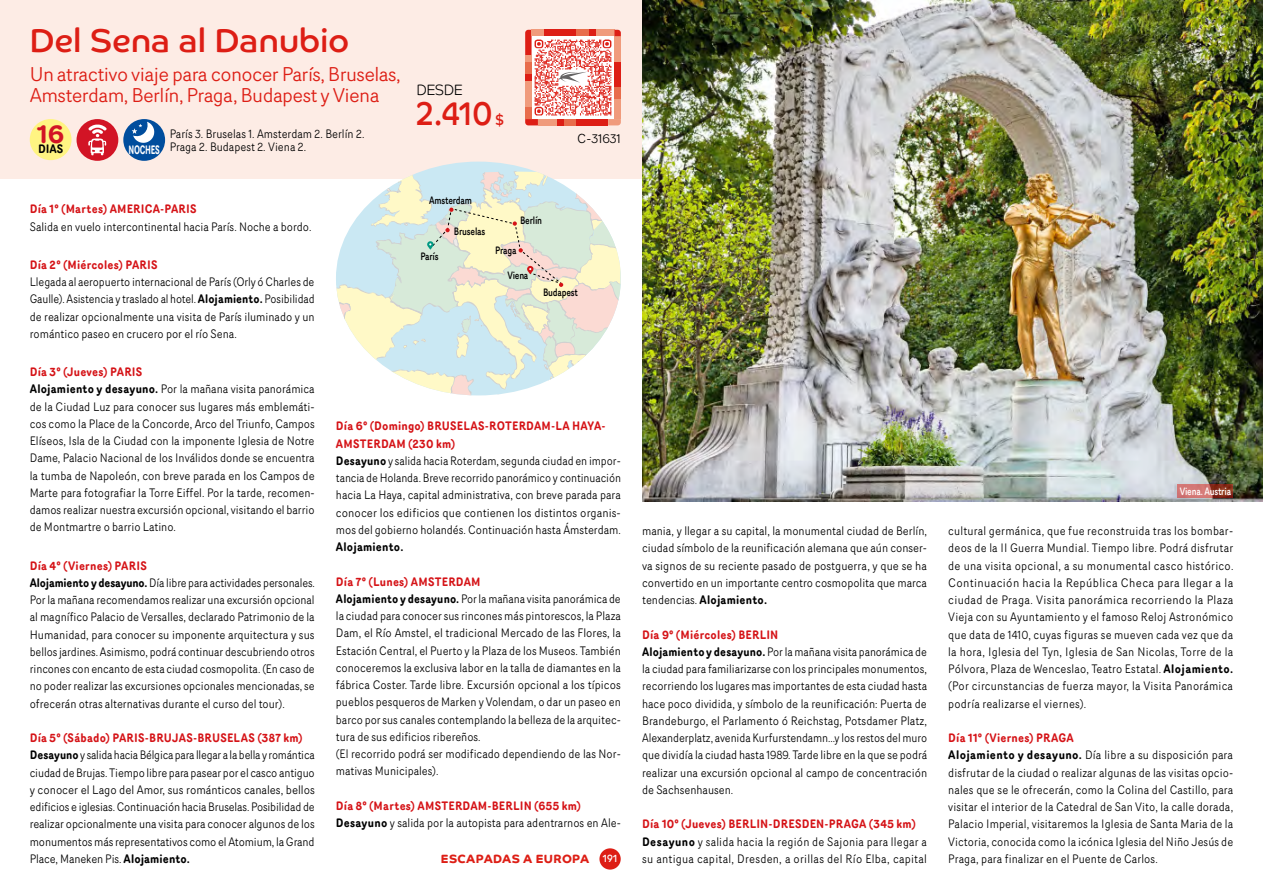
<style>
.page{position:relative;width:1263px;height:893px;background:#fff}
.page>*{position:absolute;margin:0;border:0;box-sizing:border-box;transform-origin:0 0}
.t1{font:33px "Co Headline";letter-spacing:.01em;color:#dd1e15}
.t2{font:33px "Co Headline";letter-spacing:.01em;color:#dd1e15;scale:.9 1}
.t3{font:19.5px/21px "Router";letter-spacing:-.03em;color:#dd1e15}
.t4{font:300 15px "Co Headline";color:#000;scale:.9 1}
.t5{font:12.75px "Router";color:#000}
.t6{font:12px/17.2px "Router";color:#000;scale:.88 1}
.t7{font:12px/17.2px "Router";color:#000;scale:.9 1}
.t8{font:12px/17.2px "Router";color:#000;scale:.89 1}
.t9{font:12px/17.2px "Router";color:#000;scale:.91 1}
.t10{font:12px/17.2px "Router";letter-spacing:.025em;color:#000;scale:.9 1}
.t11{font:700 12px "Router";letter-spacing:.02em;color:#d51317;scale:.9 1}
.t12{font:700 12px "Co Headline";letter-spacing:.03em;color:#dd1e15}
.t13{font:700 12px "Router";letter-spacing:.02em;color:#000;scale:.9 1}
.t14{font:500 10.5px "Router";letter-spacing:-.025em;color:#000;scale:.8 1}
.t15{font:500 10.5px "Router";letter-spacing:-.025em;color:#fff;scale:.8 1}
.s1{font-weight:700;color:#fff}
.s2{font-size:15px}
.s3{font-weight:700}
.s4{font-weight:700;color:#d51317}
.s5{font-weight:400;font-size:10.5px;color:#fff}
</style>
<div class="page">
<div style="left:0;top:0;width:642px;height:179px;background:#fdece5"></div>
<div style="left:599px;top:848px;width:22px;height:22px;background:#dd1e15;border-radius:50%"></div>
<img style="left:642px;top:0;width:621px;height:502px">
<div style="left:30px;top:119px;width:42px;height:41px;background:#fff482;border-radius:50%"></div>
<div style="left:77px;top:119px;width:41px;height:42px;background:#d21425;border-radius:50%"></div>
<svg style="left:88px;top:124px;width:19px;height:32px"></svg>
<svg style="left:429px;top:162px;width:99px;height:7px"></svg>
<svg style="left:336px;top:169px;width:285px;height:227px"></svg>
<div style="left:123px;top:119px;width:42px;height:42px;background:#004d9d;border-radius:50%"></div>
<svg style="left:132px;top:122px;width:22px;height:21px"></svg>
<svg style="left:525px;top:30px;width:96px;height:95px"></svg>
<img style="left:533px;top:37px;width:80px;height:81px">
<svg style="left:558px;top:72px;width:29px;height:11px"></svg>
<svg style="left:525px;top:30px;width:6px;height:25px"></svg>
<div style="left:614px;top:62px;width:7px;height:25px;background:#dd1e15"></div>
<svg style="left:525px;top:119px;width:13px;height:6px"></svg>
<div style="left:525px;top:62px;width:6px;height:12px;background:#e86d4c"></div>
<div style="left:614px;top:87px;width:7px;height:13px;background:#e86d4c"></div>
<div style="left:563px;top:119px;width:13px;height:6px;background:#e86d4c"></div>
<div style="left:576px;top:30px;width:13px;height:6px;background:#e86d4c"></div>
<div style="left:525px;top:106px;width:6px;height:13px;background:#e86d4c"></div>
<svg style="left:608px;top:119px;width:13px;height:6px"></svg>
<div style="left:531px;top:30px;width:13px;height:6px;background:#f09b7c"></div>
<div style="left:525px;top:55px;width:6px;height:7px;background:#f09b7c"></div>
<div style="left:538px;top:119px;width:19px;height:6px;background:#f09b7c"></div>
<div style="left:595px;top:30px;width:19px;height:6px;background:#f09b7c"></div>
<div style="left:525px;top:81px;width:6px;height:25px;background:#f09b7c"></div>
<div style="left:614px;top:100px;width:7px;height:19px;background:#f09b7c"></div>
<div style="left:614px;top:36px;width:7px;height:26px;background:#f09b7c"></div>
<div style="left:576px;top:119px;width:32px;height:6px;background:#dd1e15"></div>
<div style="left:544px;top:30px;width:32px;height:6px;background:#dd1e15"></div>
<div style="left:525px;top:74px;width:6px;height:7px;background:#dd1e15"></div>
<svg style="left:614px;top:30px;width:7px;height:6px"></svg>
<svg style="left:557px;top:119px;width:6px;height:6px"></svg>
<svg style="left:589px;top:30px;width:6px;height:6px"></svg>
<svg style="left:1178px;top:484px;width:55px;height:13px"></svg>
<h1 class="t1" style="left:30px;top:22px;width:321px">Del Sena al Danubio</h1>
<h2 class="t3" style="left:30px;top:64px;width:372px">Un atractivo viaje para conocer París, Bruselas,<br>Amsterdam, Berlín, Praga, Budapest y Viena</h2>
<p class="t13" style="left:37px;top:141px;width:32px"><sup>16</sup>DIAS</p>
<p class="t7" style="left:128px;top:127px;width:264px;line-height:13.5px;text-indent:41px">París 3. Bruselas 1. Amsterdam 2. Berlín 2.<br><span class="s1">NOCHES</span> Praga 2. Budapest 2. Viena 2.</p>
<p class="t4" style="left:417px;top:76px;width:53px">DESDE</p>
<h1 class="t2" style="left:417px;top:95px;width:99px">2.410 <span class="s2">$</span></h1>
<p class="t5" style="left:577px;top:130px;width:45px">C-31631</p>
<p class="t11" style="left:30px;top:201px;width:187px">Día 1º (Martes) AMERICA-PARIS</p>
<p class="t7" style="left:30px;top:218px;width:314px">Salida en vuelo intercontinental hacia París. Noche a bordo.</p>
<p class="t11" style="left:30px;top:257px;width:144px">Día 2º (Miércoles) PARIS</p>
<p class="t8" style="left:30px;top:274px;width:322px;text-align:justify">Llegada al aeropuerto internacional de París (Orly ó Charles de Gaulle). Asistencia y traslado al hotel. <span class="s3">Alojamiento.</span> Posibilidad de realizar opcionalmente una visita de París iluminado y un romántico paseo en crucero por el río Sena.</p>
<p class="t7" style="left:30px;top:364px;width:318px"><span class="s4">Día 3º (Jueves) PARIS<br></span><span class="s3">Alojamiento y desayuno.</span> Por la mañana visita panorámica de la Ciudad Luz para conocer sus lugares más emblemáti&shy;cos como la Place de la Concorde, Arco del Triunfo, Campos Elíseos, Isla de la Ciudad con la imponente Iglesia de Notre Dame, Palacio Nacional de los Inválidos donde se encuentra la tumba de Napoleón, con breve parada en los Campos de Marte para fotografiar la Torre Eiffel. Por la tarde, recomen&shy;damos realizar nuestra excursión opcional, visitando el barrio de Montmartre o barrio Latino.</p>
<p class="t6" style="left:30px;top:557px;width:325px"><span class="s4">Día 4º (Viernes) PARIS<br></span><span class="s3">Alojamiento y desayuno.</span> Día libre para actividades personales.<br>Por la mañana recomendamos realizar una excursión opcional al magnífico Palacio de Versalles, declarado Patrimonio de la Humanidad, para conocer su imponente arquitectura y sus bellos jardines. Asimismo, podrá continuar descubriendo otros rincones con encanto de esta ciudad cosmopolita. (En caso de no poder realizar las excursiones opcionales mencionadas, se ofrecerán otras alternativas durante el curso del tour).</p>
<p class="t6" style="left:30px;top:730px;width:325px"><span class="s4">Día 5º (Sábado) PARIS-BRUJAS-BRUSELAS (387 km)<br></span><span class="s3">Desayuno</span> y salida hacia Bélgica para llegar a la bella y romántica ciudad de Brujas. Tiempo libre para pasear por el casco antiguo y conocer el Lago del Amor, sus románticos canales, bellos edificios e iglesias. Continuación hacia Bruselas. Posibilidad de realizar opcionalmente una visita para conocer algunos de los monumentos más representativos como el Atomium, la Grand Place, Maneken Pis. <span class="s3">Alojamiento.</span></p>
<p class="t14" style="left:429px;top:194px;width:55px">Amsterdam</p>
<p class="t14" style="left:420px;top:250px;width:24px">París</p>
<p class="t14" style="left:454px;top:224px;width:41px">Bruselas</p>
<p class="t14" style="left:520px;top:214px;width:29px">Berlín</p>
<p class="t14" style="left:495px;top:244px;width:28px">Praga</p>
<p class="t14" style="left:507px;top:268px;width:28px">Viena</p>
<p class="t14" style="left:543px;top:285px;width:45px">Budapest</p>
<p class="t8" style="left:336px;top:418px;width:322px"><span class="s4">Día 6º (Domingo) BRUSELAS-ROTERDAM-LA HAYA-AMSTERDAM (230 km)<br></span><span class="s3">Desayuno</span> y salida hacia Roterdam, segunda ciudad en impor&shy;tancia de Holanda. Breve recorrido panorámico y continuación hacia La Haya, capital administrativa, con breve parada para conocer los edificios que contienen los distintos organis&shy;mos del gobierno holandés. Continuación hasta Ámsterdam.</p>
<p class="t13" style="left:336px;top:539px;width:76px">Alojamiento.</p>
<p class="t6" style="left:336px;top:573px;width:325px"><span class="s4">Día 7º (Lunes) AMSTERDAM<br></span><span class="s3">Alojamiento y desayuno.</span> Por la mañana visita panorámica de la ciudad para conocer sus rincones más pintorescos, la Plaza Dam, el Río Amstel, el tradicional Mercado de las Flores, la Estación Central, el Puerto y la Plaza de los Museos. También conoceremos la exclusiva labor en la talla de diamantes en la fábrica Coster. Tarde libre. Excursión opcional a los típicos pueblos pesqueros de Marken y Volendam, o dar un paseo en barco por sus canales contemplando la belleza de la arquitec&shy;tura de sus edificios ribereños.<br>(El recorrido podrá ser modificado dependiendo de las Nor&shy;mativas Municipales).</p>
<p class="t7" style="left:336px;top:797px;width:318px"><span class="s4">Día 8º (Martes) AMSTERDAM-BERLIN (655 km)<br></span><span class="s3">Desayuno</span> y salida por la autopista para adentrarnos en Ale-</p>
<p class="t12" style="left:441px;top:852px;width:178px">ESCAPADAS A EUROPA <span class="s5">191</span></p>
<p class="t7" style="left:642px;top:522px;width:318px;text-align:justify">mania, y llegar a su capital, la monumental ciudad de Berlín, ciudad símbolo de la reunificación alemana que aún conser&shy;va signos de su reciente pasado de postguerra, y que se ha convertido en un importante centro cosmopolita que marca tendencias. <span class="s3">Alojamiento.</span></p>
<p class="t6" style="left:642px;top:626px;width:325px"><span class="s4">Día 9º (Miércoles) BERLIN<br></span><span class="s3">Alojamiento y desayuno.</span> Por la mañana visita panorámica de la ciudad para familiarizarse con los principales monumentos, recorriendo los lugares mas importantes de esta ciudad hasta hace poco dividida, y símbolo de la reunificación: Puerta de Brandeburgo, el Parlamento ó Reichstag, Potsdamer Platz, Alexanderplatz, avenida Kurfurstendamn...y los restos del muro que dividía la ciudad hasta 1989. Tarde libre en la que se podrá realizar una excursión opcional al campo de concentración de Sachsenhausen.</p>
<p class="t10" style="left:642px;top:816px;width:318px"><span class="s4">Día 10º (Jueves) BERLIN-DRESDEN-PRAGA (345 km)<br></span><span class="s3">Desayuno</span> y salida hacia la región de Sajonia para llegar a su antigua capital, Dresden, a orillas del Río Elba, capital</p>
<p class="t15" style="left:1180px;top:484px;width:66px">Viena. Austria</p>
<p class="t7" style="left:948px;top:522px;width:318px;text-align:justify">cultural germánica, que fue reconstruida tras los bombar&shy;deos de la II Guerra Mundial. Tiempo libre. Podrá disfrutar de una visita opcional, a su monumental casco histórico.<br>Continuación hacia la República Checa para llegar a la ciudad de Praga. Visita panorámica recorriendo la Plaza Vieja con su Ayuntamiento y el famoso Reloj Astronómico que data de 1410, cuyas figuras se mueven cada vez que da la hora, Iglesia del Tyn, Iglesia de San Nicolas, Torre de la Pólvora, Plaza de Wenceslao, Teatro Estatal. <span class="s3">Alojamiento. </span>(Por circunstancias de fuerza mayor, la Visita Panorámica podría realizarse el viernes).</p>
<p class="t9" style="left:948px;top:729px;width:315px"><span class="s4">Día 11º (Viernes) PRAGA<br></span><span class="s3">Alojamiento y desayuno.</span> Día libre a su disposición para disfrutar de la ciudad o realizar algunas de las visitas opcio&shy;nales que se le ofrecerán, como la Colina del Castillo, para visitar el interior de la Catedral de San Vito, la calle dorada, Palacio Imperial, visitaremos la Iglesia de Santa Maria de la Victoria, conocida como la icónica Iglesia del Niño Jesús de Praga, para finalizar en el Puente de Carlos.</p>
</div>
